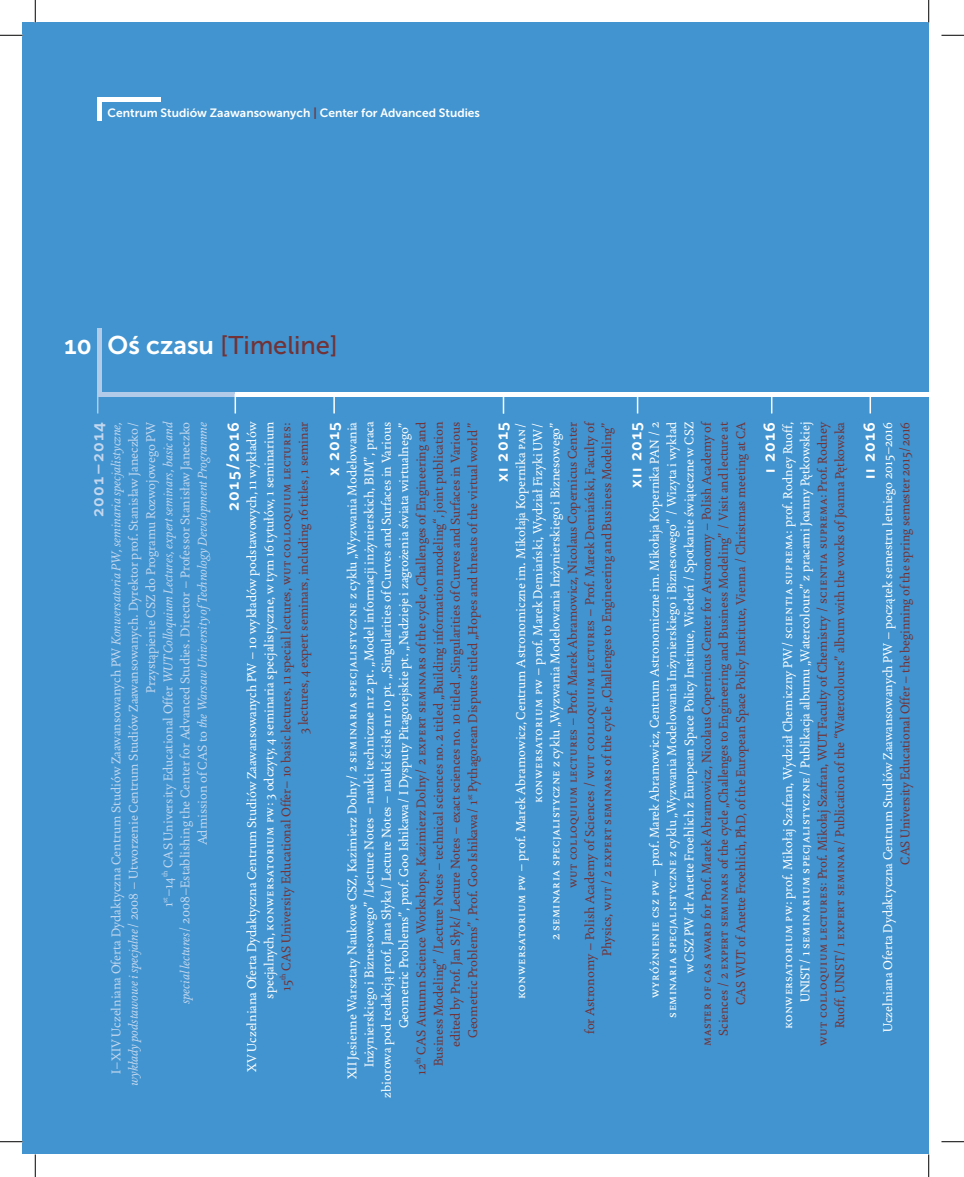
<style>
.page{position:relative;width:964px;height:1177px;background:#fff}
.page>*{position:absolute;margin:0;border:0;box-sizing:border-box;transform-origin:0 0}
.t1{font:25.5px "Museo Sans 500";color:#723236}
.t2{font:25.5px "Museo Sans 700";color:#fff}
.t3{font:16.5px "Museo Sans 700";letter-spacing:.075em;color:#fff}
.t4{font:16.5px "Museo Sans 700";letter-spacing:.075em;color:#c3d7ee}
.t5{font:15px/17.2px "Augustin";color:#723236;text-align:right}
.t6{font:15px/17.2px "Augustin";color:#c3d7ee;text-align:right}
.t7{font:15px/17.2px "Augustin";color:#fff;text-align:right}
.t8{font:12px "Museo Sans 700";color:#fff}
.s1{color:#723236}
.s2{font-family:"Museo Sans 700";color:#fff}
.s3{font-style:italic}
.s4{font-family:"Augustin Small Caps";color:#fff}
.s5{color:#fff}
.s6{font-family:"Augustin Small Caps"}
.s7{font-family:"Augustin Small Caps";color:#723236}
</style>
<div class="page">
<div style="left:22px;top:22px;width:906px;height:1132px;background:#4194d0"></div>
<hr style="left:97px;top:97px;width:64px;height:4px;background:#fff">
<hr style="left:97px;top:99px;width:4px;height:21px;background:#fff">
<hr style="left:97px;top:328px;width:4px;height:64px;background:#b2cbe9">
<hr style="left:234px;top:392px;width:694px;height:4px;background:#fff">
<hr style="left:97px;top:392px;width:137px;height:4px;background:#b2cbe9">
<svg style="left:97px;top:396px;width:1px;height:17px"></svg>
<svg style="left:502px;top:396px;width:2px;height:17px"></svg>
<svg style="left:636px;top:396px;width:2px;height:17px"></svg>
<svg style="left:771px;top:396px;width:1px;height:17px"></svg>
<svg style="left:234px;top:394px;width:2px;height:19px"></svg>
<svg style="left:869px;top:396px;width:2px;height:17px"></svg>
<svg style="left:333px;top:396px;width:2px;height:17px"></svg>
<svg style="left:0;top:35px;width:22px;height:1px"></svg>
<svg style="left:941px;top:35px;width:22px;height:1px"></svg>
<svg style="left:0;top:1141px;width:22px;height:1px"></svg>
<svg style="left:941px;top:1141px;width:22px;height:1px"></svg>
<svg style="left:35px;top:0;width:1px;height:22px"></svg>
<svg style="left:35px;top:1154px;width:1px;height:22px"></svg>
<svg style="left:928px;top:0;width:1px;height:22px"></svg>
<svg style="left:928px;top:1154px;width:1px;height:22px"></svg>
<p class="t8" style="left:108px;top:108px;width:374px">Centrum Studiów Zaawansowanych <span class="s1">|</span> Center for Advanced Studies</p>
<h1 class="t2" style="left:64px;top:336px;width:29px">10</h1>
<h1 class="t1" style="left:108px;top:336px;width:232px"><span class="s2">Oś czasu</span> [Timeline]</h1>
<p class="t4" style="left:91px;top:516px;width:96px;rotate:-90deg">2001–2014</p>
<p class="t6" style="left:109px;top:1085px;width:665px;rotate:-90deg">I–XIV Uczelniana Oferta Dydaktyczna Centrum Studiów Zaawansowanych PW <span class="s3">Konwersatoria PW, seminaria specjalistyczne, wykłady podstawowe i specjalne</span>/ 2008 – Utworzenie Centrum Studiów Zaawansowanych. Dyrektor prof. Stanisław Janeczko/ Przystąpienie CSZ do Programu Rozwojowego PW<br>1<sup>st</sup>–14<sup>th</sup> CAS University Educational Offer <span class="s3">WUT Colloquium Lectures, expert seminars, basic and<br>special lectures</span>/ 2008–Establishing the Center for Advanced Studies. Director – Professor Stanisław Janeczko<br>Admission of CAS to <span class="s3">the Warsaw University of Technology Development Programme</span></p>
<p class="t3" style="left:496px;top:482px;width:62px;rotate:-90deg">xı 2015</p>
<p class="t5" style="left:513px;top:1033px;width:613px;rotate:-90deg"><span class="s4">konwersatorium pw</span> <span class="s5">– prof. Marek Abramowicz, Centrum Astronomiczne im. Mikołaja Kopernika</span> <span class="s4">pan/ konwersatorium pw</span> <span class="s5">– prof. Marek Demiański, Wydział Fizyki UW/<br>2</span> <span class="s4">seminaria specjalistyczne</span> <span class="s5">z cyklu „Wyzwania Modelowania Inżynierskiego i Biznesowego”<br></span><span class="s6">wut colloquium lectures</span> – Prof. Marek Abramowicz, Nicolaus Copernicus Center<br>for Astronomy – Polish Academy of Sciences / <span class="s6">wut colloquium lectures</span> – Prof. Marek Demiański, Faculty of Physics, <span class="s6">wut</span>/ 2 <span class="s6">expert seminars</span> of the cycle „Challenges to Engineering and Business Modeling”</p>
<p class="t3" style="left:629px;top:487px;width:67px;rotate:-90deg">xıı 2015</p>
<p class="t5" style="left:647px;top:1045px;width:625px;rotate:-90deg"><span class="s4">wyróżnienie csz pw</span> <span class="s5">– prof. Marek Abramowicz, Centrum Astronomiczne im. Mikołaja Kopernika PAN / 2 </span><span class="s4">seminaria specjalistyczne</span> <span class="s5">z cyklu „Wyzwania Modelowania Inżynierskiego i Biznesowego” / Wizyta i wykład<br>w CSZ PW dr Anette Froehlich z European Space Policy Institute, Wiedeń / Spotkanie świąteczne w CSZ<br></span><span class="s6">master of cas award</span> for Prof. Marek Abramowicz, Nicolaus Copernicus Center for Astronomy – Polish Academy of Sciences / 2 <span class="s6">expert seminars</span> of the cycle „Challenges to Engineering and Business Modeling” / Visit and lecture at CAS WUT of Anette Froehlich, PhD, of the European Space Policy Institute, Vienna / Christmas meeting at CA</p>
<p class="t3" style="left:763px;top:473px;width:52px;rotate:-90deg">ı 2016</p>
<p class="t5" style="left:780px;top:1045px;width:625px;rotate:-90deg"><span class="s4">konwersatorium pw</span><span class="s5">: prof. Mikołaj Szafran, Wydział Chemiczny PW/</span> <span class="s4">scientia suprema</span><span class="s5">: prof. Rodney Ruoff, UNIST/ 1</span> <span class="s4">seminarium specjalistyczne</span><span class="s5">/ Publikacja albumu „Watercolours” z pracami Joanny Pętkowskiej<br></span><span class="s6">wut colloquium lectures</span>: Prof. Mikołaj Szafran, WUT Faculty of Chemistry / <span class="s6">scientia suprema</span>: Prof. Rodney Ruoff, UNIST/ 1 <span class="s6">expert seminar</span>/ Publication of the “Watercolours” album with the works of Joanna Pętkowska</p>
<p class="t3" style="left:227px;top:510px;width:90px;rotate:-90deg">2015/2016</p>
<p class="t7" style="left:244px;top:1071px;width:651px;rotate:-90deg">XV Uczelniana Oferta Dydaktyczna Centrum Studiów Zaawansowanych PW – 10 wykładów podstawowych, 11 wykładów specjalnych, <span class="s6">konwersatorium pw</span>: 3 odczyty, 4 seminaria specjalistyczne, w tym 16 tytułów, 1 seminarium<br><span class="s1">15</span><sup>th</sup> <span class="s1">CAS University Educational Offer– 10 basic lectures, 11 special lectures,</span> <span class="s7">wut colloquium lectures</span><span class="s1">:<br>3 lectures, 4 expert seminars, including 16 titles, 1 seminar</span></p>
<p class="t3" style="left:863px;top:478px;width:58px;rotate:-90deg">ıı 2016</p>
<p class="t7" style="left:880px;top:1031px;width:611px;rotate:-90deg">Uczelniana Oferta Dydaktyczna Centrum Studiów Zaawansowanych PW – początek semestru letniego 2015–2016</p>
<p class="t5" style="left:897px;top:864px;width:444px;rotate:-90deg">CAS University Educational Offer – the beginning of the spring semester 2015/2016</p>
<p class="t3" style="left:327px;top:476px;width:56px;rotate:-90deg">x 2015</p>
<p class="t5" style="left:344px;top:1097px;width:677px;rotate:-90deg"><span class="s5">XII Jesienne Warsztaty Naukowe CSZ, Kazimierz Dolny/ 2</span> <span class="s4">seminaria specjalistyczne</span> <span class="s5">z cyklu „Wyzwania Modelowania Inżynierskiego i Biznesowego” /Lecture Notes – nauki techniczne nr 2 pt. „Model informacji inżynierskich, BIM”, praca zbiorowa pod redakcją prof. Jana Słyka/ Lecture Notes – nauki ścisłe nr 10 pt. „Singularities of Curves and Surfaces in Various Geometric Problems”, prof. Goo Ishikawa/ I Dysputy Pitagorejskie pt. „Nadzieje i zagrożenia świata wirtualnego”<br></span>12<sup>th</sup> CAS Autumn Science Workshops, Kazimierz Dolny/ 2 <span class="s6">expert seminars</span> of the cycle „Challenges of Engineering and Business Modeling” /Lecture Notes – technical sciences no. 2 titled „Building information modeling“, joint publication edited by Prof. Jan Słyk/ Lecture Notes – exact sciences no. 10 titled „Singularities of Curves and Surfaces in Various Geometric Problems”, Prof. Goo Ishikawa/ 1<sup>st</sup> Pythagorean Disputes titled „Hopes and threats of the virtual world ”</p>
</div>
